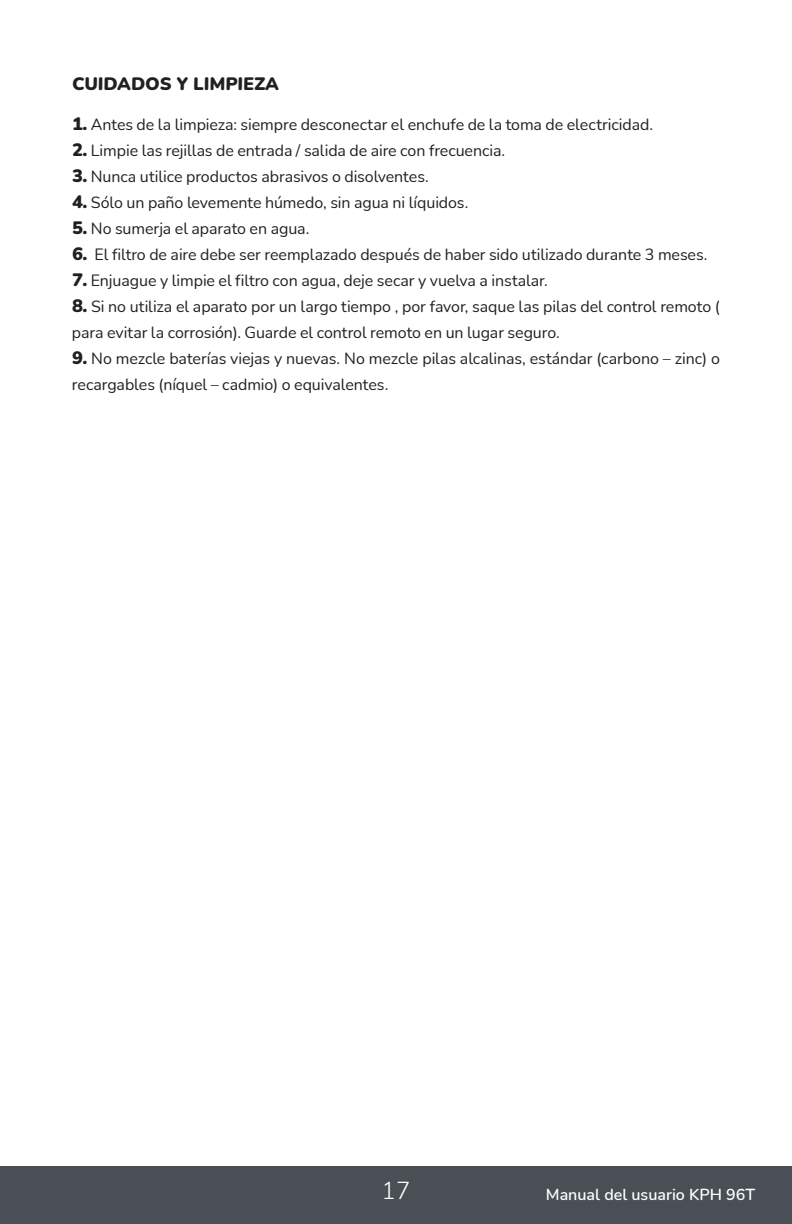
<style>
.page{position:relative;width:792px;height:1224px;background:#fff}
.page>*{position:absolute;margin:0;border:0;box-sizing:border-box;transform-origin:0 0}
.t1{font:300 24px "Nunito";color:#fff}
.t2{font:900 18px "Nunito";color:#231f20}
.t3{font:16px/26px "Nunito";letter-spacing:-.005em;color:#231f20}
.t4{font:600 16px "Nunito";color:#fff}
.s1{font-weight:900;font-size:18px}
</style>
<div class="page">
<div style="left:0;top:1166px;width:792px;height:58px;background:#4a4f55"></div>
<p class="t2" style="left:72px;top:71px;width:209px">CUIDADOS Y LIMPIEZA</p>
<p class="t3" style="left:72px;top:111px;width:583px"><span class="s1">1.</span> Antes de la limpieza: siempre desconectar el enchufe de la toma de electricidad.</p>
<p class="t3" style="left:72px;top:137px;width:435px"><span class="s1">2.</span> Limpie las rejillas de entrada / salida de aire con frecuencia.</p>
<p class="t3" style="left:72px;top:163px;width:358px"><span class="s1">3.</span> Nunca utilice productos abrasivos o disolventes.</p>
<p class="t3" style="left:72px;top:189px;width:398px"><span class="s1">4.</span> Sólo un paño levemente húmedo, sin agua ni líquidos.</p>
<p class="t3" style="left:72px;top:215px;width:239px"><span class="s1">5.</span> No sumerja el aparato en agua.</p>
<p class="t3" style="left:72px;top:241px;width:637px"><span class="s1">6.</span> El filtro de aire debe ser reemplazado después de haber sido utilizado durante 3 meses.</p>
<p class="t3" style="left:72px;top:267px;width:477px"><span class="s1">7.</span> Enjuague y limpie el filtro con agua, deje secar y vuelva a instalar.</p>
<p class="t3" style="left:72px;top:293px;width:650px"><span class="s1">8.</span> Si no utiliza el aparato por un largo tiempo , por favor, saque las pilas del control remoto ( para evitar la corrosión). Guarde el control remoto en un lugar seguro.</p>
<p class="t3" style="left:72px;top:345px;width:650px"><span class="s1">9.</span> No mezcle baterías viejas y nuevas. No mezcle pilas alcalinas, estándar (carbono – zinc) o recargables (níquel – cadmio) o equivalentes.</p>
<h1 class="t1" style="left:382px;top:1174px;width:30px">17</h1>
<p class="t4" style="left:546px;top:1183px;width:211px">Manual del usuario KPH 96T</p>
</div>
